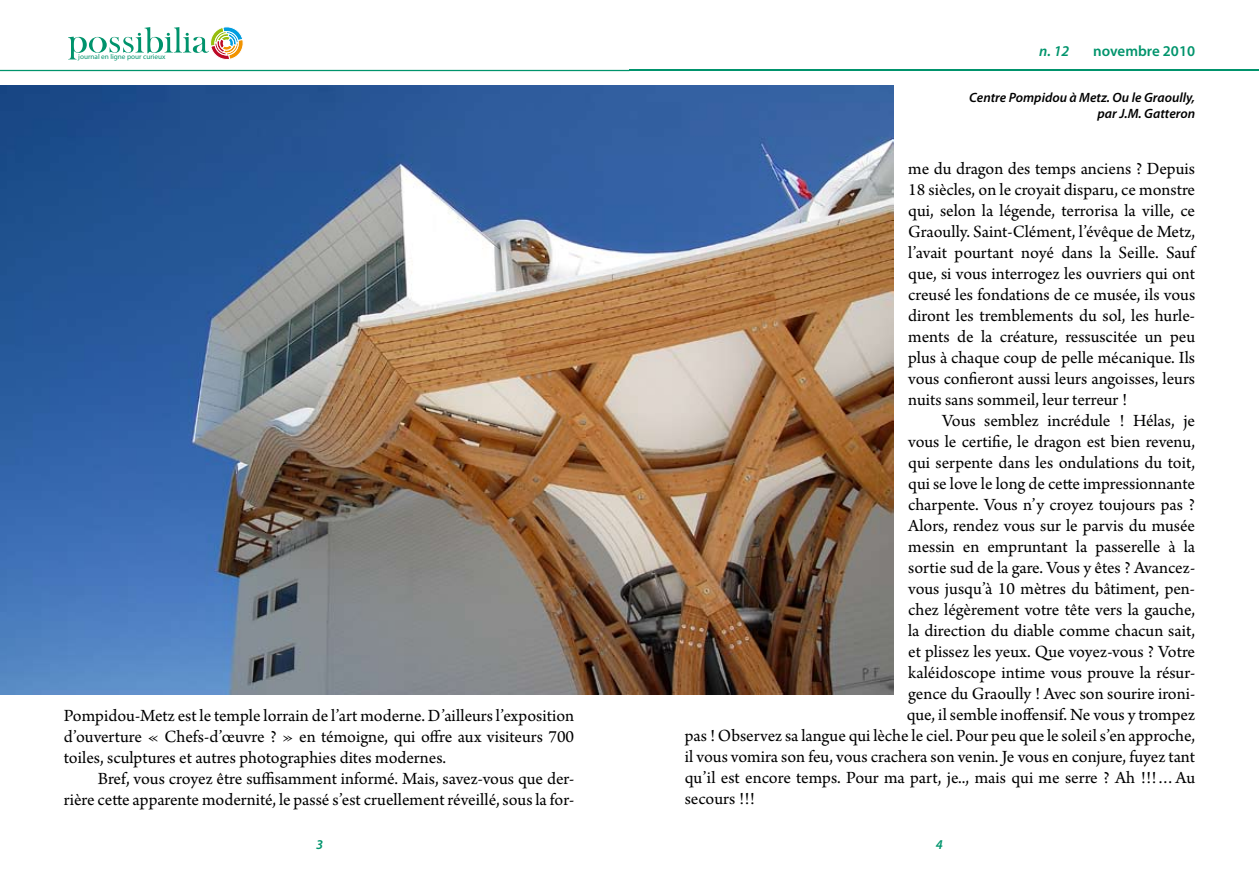
<style>
.page{position:relative;width:1259px;height:893px;background:#fff}
.page>*{position:absolute;margin:0;border:0;box-sizing:border-box;transform-origin:0 0}
.t1{font:18px/21px "Arno Pro";color:#000;text-align:justify}
.t2{font:600 15px "Myriad Pro";color:#00946c}
.t3{font:italic 600 15px "Myriad Pro";color:#00946c}
.t4{font:italic 600 13.5px/16.2px "Myriad Pro";color:#000;text-align:right}
.t5{font:italic 600 13.5px "Myriad Pro";color:#00946c}
.t6{font:500 7.05px "Itc Kabel";color:#00936c}
</style>
<div class="page">
<svg style="left:0;top:70px;width:629px;height:1px"></svg>
<svg style="left:68px;top:27px;width:176px;height:33px"></svg>
<hr style="left:629px;top:70px;width:630px;height:1px;background:#00946c">
<img style="left:0;top:85px;width:894px;height:609px">
<p class="t6" style="left:78px;top:53px;width:89px">journal en ligne pour curieux</p>
<p class="t1" style="left:64px;top:706px;width:512px">Pompidou-Metz est le temple lorrain de l’art moderne. D’ailleurs l’exposition d’ouverture « Chefs-d’œuvre ? » en témoigne, qui offre aux visiteurs 700 toiles, sculptures et autres photographies dites modernes.</p>
<p class="t1" style="left:64px;top:769px;width:512px;text-align:right">Bref, vous croyez être suffisamment informé. Mais, savez-vous que der&shy;rière cette apparente modernité, le passé s’est cruellement réveillé, sous la for-</p>
<p class="t5" style="left:316px;top:836px;width:9px">3</p>
<p class="t3" style="left:1039px;top:41px;width:32px">n. 12</p>
<p class="t2" style="left:1093px;top:41px;width:103px">novembre 2010</p>
<p class="t4" style="left:969px;top:89px;width:227px">Centre Pompidou à Metz. Ou le Graoully, par J.M. Gatteron</p>
<p class="t1" style="left:908px;top:159px;width:288px">me du dragon des temps anciens ? Depuis 18 siècles, on le croyait disparu, ce monstre qui, selon la légende, terrorisa la ville, ce Graoully. Saint-Clément, l’évêque de Metz, l’avait pourtant noyé dans la Seille. Sauf que, si vous interrogez les ouvriers qui ont creusé les fondations de ce musée, ils vous diront les tremblements du sol, les hurle&shy;ments de la créature, ressuscitée un peu plus à chaque coup de pelle mécanique. Ils vous confieront aussi leurs angoisses, leurs nuits sans sommeil, leur terreur !</p>
<p class="t1" style="left:942px;top:411px;width:254px">Vous semblez incrédule ! Hélas, je</p>
<p class="t1" style="left:908px;top:432px;width:288px">vous le certifie, le dragon est bien revenu,</p>
<p class="t1" style="left:908px;top:453px;width:288px">qui serpente dans les ondulations du toit,</p>
<p class="t1" style="left:908px;top:474px;width:288px">qui se love le long de cette impressionnante</p>
<p class="t1" style="left:908px;top:495px;width:288px">charpente. Vous n’y croyez toujours pas ?</p>
<p class="t1" style="left:908px;top:516px;width:288px">Alors, rendez vous sur le parvis du musée</p>
<p class="t1" style="left:908px;top:537px;width:288px">messin en empruntant la passerelle à la</p>
<p class="t1" style="left:908px;top:558px;width:288px">sortie sud de la gare. Vous y êtes ? Avancez-</p>
<p class="t1" style="left:908px;top:579px;width:288px">vous jusqu’à 10 mètres du bâtiment, pen-</p>
<p class="t1" style="left:908px;top:600px;width:288px">chez légèrement votre tête vers la gauche,</p>
<p class="t1" style="left:908px;top:621px;width:288px">la direction du diable comme chacun sait,</p>
<p class="t1" style="left:908px;top:642px;width:288px">et plissez les yeux. Que voyez-vous ? Votre</p>
<p class="t1" style="left:908px;top:663px;width:288px">kaléidoscope intime vous prouve la résur-</p>
<p class="t1" style="left:908px;top:684px;width:288px">gence du Graoully ! Avec son sourire ironi-</p>
<p class="t1" style="left:906px;top:705px;width:290px">que, il semble inoffensif. Ne vous y trompez</p>
<p class="t1" style="left:685px;top:726px;width:512px">pas ! Observez sa langue qui lèche le ciel. Pour peu que le soleil s’en approche,</p>
<p class="t1" style="left:685px;top:747px;width:512px">il vous vomira son feu, vous crachera son venin. Je vous en conjure, fuyez tant</p>
<p class="t1" style="left:685px;top:768px;width:512px">qu’il est encore temps. Pour ma part, je.., mais qui me serre ? Ah !!!…Au</p>
<p class="t1" style="left:685px;top:789px;width:72px">secours !!!</p>
<p class="t5" style="left:936px;top:836px;width:9px">4</p>
</div>
